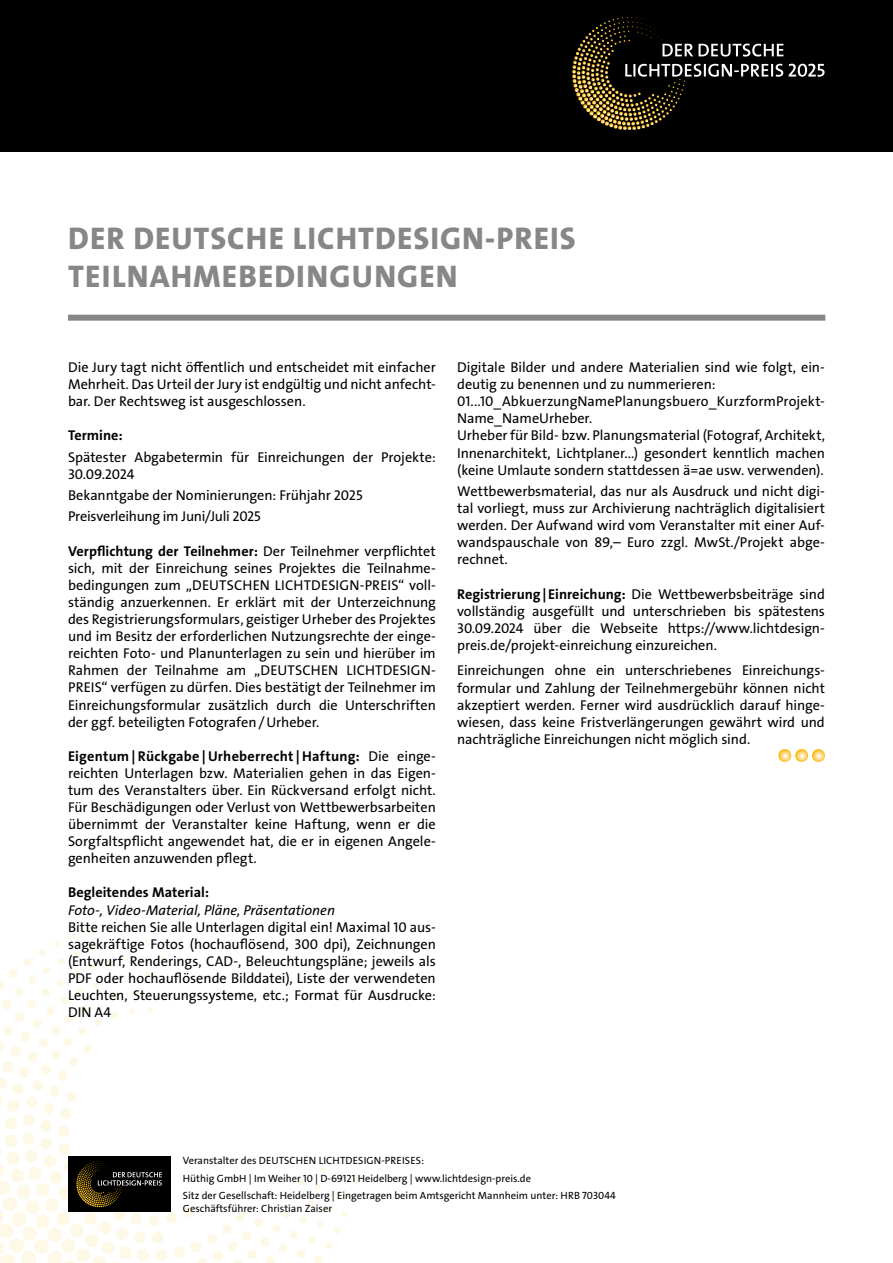
<style>
.page{position:relative;width:893px;height:1263px;background:#fff}
.page>*{position:absolute;margin:0;border:0;box-sizing:border-box;transform-origin:0 0}
.t1{font:800 31.5px/37.8px "The Sans Os F";letter-spacing:.035em;color:#868786}
.t2{font:14.25px/17.1px "The Sans Os F";letter-spacing:-.005em;color:#000;text-align:justify}
.t3{font:italic 14.25px "The Sans Os F";color:#000}
.t4{font:700 14.25px "The Sans Os F";letter-spacing:.005em;color:#000}
.t5{font:10.5px/17.2px "The Sans Os F";color:#000}
.s1{font-weight:700}
</style>
<div class="page">
<div style="left:0;top:0;width:893px;height:152px;background:#000"></div>
<svg style="left:0;top:921px;width:361px;height:342px"></svg>
<svg style="left:789px;top:64px;width:35px;height:13px"></svg>
<svg style="left:572px;top:17px;width:211px;height:113px"></svg>
<svg style="left:778px;top:749px;width:47px;height:13px"></svg>
<div style="left:68px;top:315px;width:757px;height:6px;background:#868786"></div>
<h1 class="t1" style="left:68px;top:219px;width:509px">DER DEUTSCHE LICHTDESIGN-PREIS<br>TEILNAHMEBEDINGUNGEN</h1>
<p class="t2" style="left:68px;top:359px;width:369px">Die Jury tagt nicht öffentlich und entscheidet mit einfacher Mehrheit. Das Urteil der Jury ist endgültig und nicht anfecht&shy;bar. Der Rechtsweg ist ausgeschlossen.</p>
<p class="t4" style="left:68px;top:426px;width:56px">Termine:</p>
<p class="t2" style="left:68px;top:448px;width:369px">Spätester Abgabetermin für Einreichungen der Projekte:<br>30.09.2024</p>
<p class="t2" style="left:68px;top:485px;width:296px;line-height:21.3px">Bekanntgabe der Nominierungen: Frühjahr 2025<br>Preisverleihung im Juni/Juli 2025</p>
<p class="t2" style="left:68px;top:542px;width:369px"><span class="s1">Verpflichtung der Teilnehmer:</span> Der Teilnehmer verpflichtet sich, mit der Einreichung seines Projektes die Teilnahme&shy;bedingungen zum „DEUTSCHEN LICHTDESIGN-PREIS“ voll&shy;ständig anzuerkennen. Er erklärt mit der Unterzeichnung des Registrierungsformulars, geistiger Urheber des Projektes und im Besitz der erforderlichen Nutzungsrechte der einge&shy;reichten Foto- und Planunterlagen zu sein und hierüber im Rahmen der Teilnahme am „DEUTSCHEN LICHTDESIGN-PREIS“ verfügen zu dürfen. Dies bestätigt der Teilnehmer im Einreichungsformular zusätzlich durch die Unterschriften der ggf. beteiligten Fotografen/Urheber.</p>
<p class="t2" style="left:68px;top:747px;width:369px"><span class="s1">Eigentum | Rückgabe |Urheberrecht|Haftung:</span> Die einge&shy;reichten Unterlagen bzw. Materialien gehen in das Eigen&shy;tum des Veranstalters über. Ein Rückversand erfolgt nicht.<br>Für Beschädigungen oder Verlust von Wettbewerbsarbeiten übernimmt der Veranstalter keine Haftung, wenn er die Sorgfaltspflicht angewendet hat, die er in eigenen Angele&shy;genheiten anzuwenden pflegt.</p>
<p class="t4" style="left:68px;top:883px;width:142px">Begleitendes Material:</p>
<p class="t3" style="left:68px;top:901px;width:269px">Foto-, Video-Material, Pläne, Präsentationen</p>
<p class="t2" style="left:68px;top:918px;width:369px">Bitte reichen Sie alle Unterlagen digital ein! Maximal 10 aus&shy;sagekräftige Fotos (hochauflösend, 300 dpi), Zeichnungen (Entwurf, Renderings, CAD-, Beleuchtungspläne; jeweils als PDF oder hochauflösende Bilddatei), Liste der verwendeten Leuchten, Steuerungssysteme, etc.; Format für Ausdrucke:<br>DIN A4</p>
<p class="t2" style="left:457px;top:359px;width:369px;text-align:left">Digitale Bilder und andere Materialien sind wie folgt, ein&shy;deutig zu benennen und zu nummerieren:<br>01...10_AbkuerzungNamePlanungsbuero_KurzformProjekt-Name_NameUrheber.<br>Urheber für Bild- bzw. Planungsmaterial (Fotograf, Architekt, Innenarchitekt, Lichtplaner...) gesondert kenntlich machen (keine Umlaute sondern stattdessen ä=ae usw. verwenden).</p>
<p class="t2" style="left:457px;top:483px;width:369px">Wettbewerbsmaterial, das nur als Ausdruck und nicht digi&shy;tal vorliegt, muss zur Archivierung nachträglich digitalisiert werden. Der Aufwand wird vom Veranstalter mit einer Auf&shy;wandspauschale von 89,– Euro zzgl. MwSt./Projekt abge&shy;rechnet.</p>
<p class="t2" style="left:457px;top:585px;width:369px"><span class="s1">Registrierung| Einreichung:</span> Die Wettbewerbsbeiträge sind vollständig ausgefüllt und unterschrieben bis spätestens 30.09.2024 über die Webseite https://www.lichtdesign&shy;preis.de/projekt-einreichung einzureichen.</p>
<p class="t2" style="left:457px;top:662px;width:369px">Einreichungen ohne ein unterschriebenes Einreichungs&shy;formular und Zahlung der Teilnehmergebühr können nicht akzeptiert werden. Ferner wird ausdrücklich darauf hinge&shy;wiesen, dass keine Fristverlängerungen gewährt wird und nachträgliche Einreichungen nicht möglich sind.</p>
<p class="t5" style="left:183px;top:1152px;width:434px">Veranstalter des DEUTSCHEN LICHTDESIGN-PREISES:<br>Hüthig GmbH | Im Weiher 10 | D-69121 Heidelberg | www.lichtdesign-preis.de<br>Sitz der Gesellschaft: Heidelberg | Eingetragen beim Amtsgericht Mannheim unter: HRB 703044</p>
<p class="t5" style="left:183px;top:1200px;width:151px">Geschäftsführer: Christian Zaiser</p>
</div>
